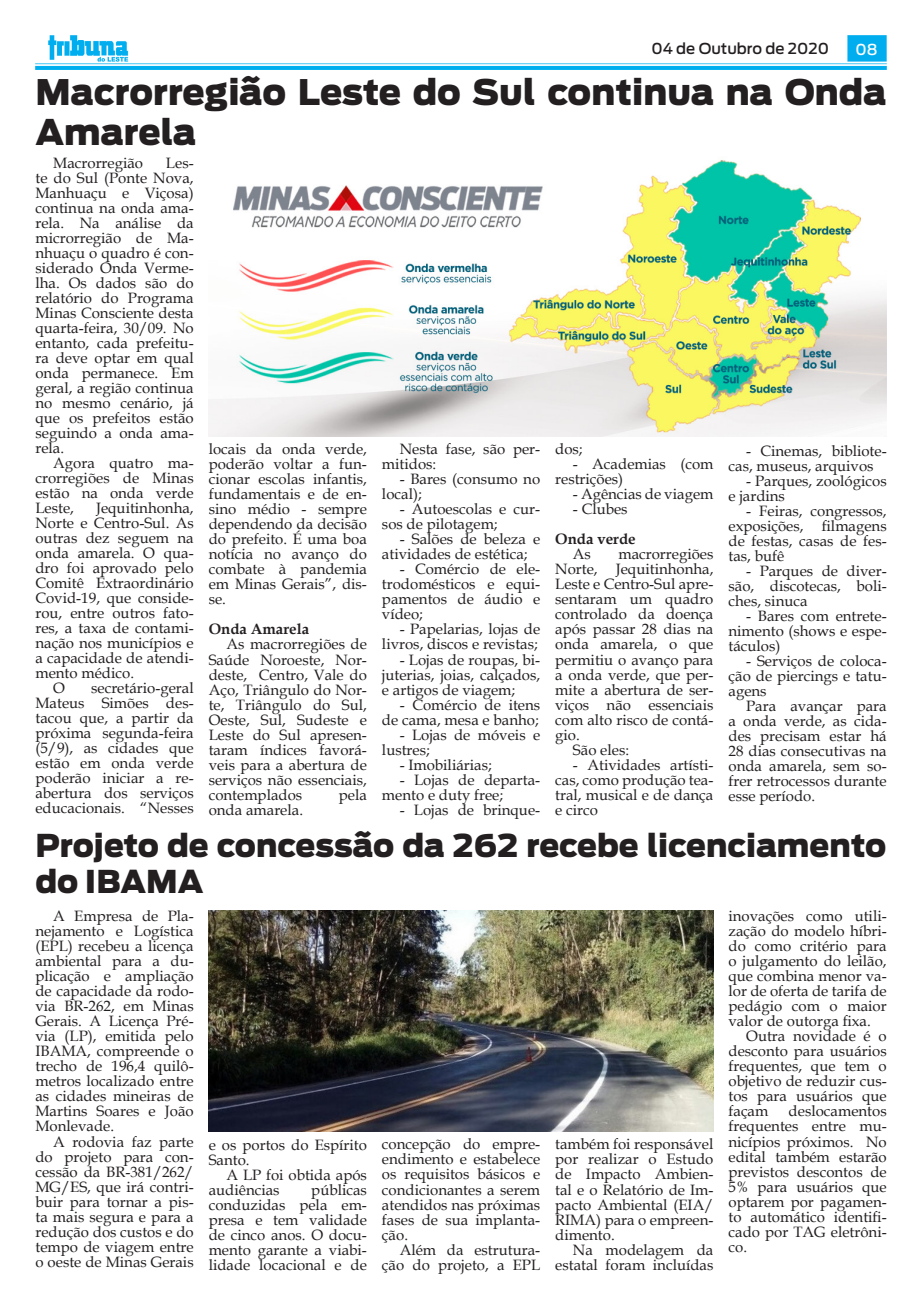
<style>
.page{position:relative;width:922px;height:1312px;background:#fff}
.page>*{position:absolute;margin:0;border:0;box-sizing:border-box;transform-origin:0 0}
.t1{font:900 35px/40.2px "Antenna";color:#231f20}
.t2{font:900 31.25px/36px "Antenna";color:#231f20}
.Tribuna_Texto_-_Book{font:15px/15px "Book Antiqua";color:#231f20;text-align:justify}
.Tribuna_Texto_-_Book-2{font:700 15px "Book Antiqua";color:#231f20}
.t3{font:500 15px "Antenna";color:#231f20}
.t4{font:500 15px "Antenna";color:#fff}
</style>
<div class="page">
<img style="left:35px;top:35px;width:851px;height:34px">
<img style="left:209px;top:160px;width:677px;height:276px">
<img style="left:209px;top:910px;width:504px;height:221px">
<p class="t3" style="left:651px;top:40px;width:179px">04 de Outubro de 2020</p>
<p class="t4" style="left:855px;top:40px;width:24px">08</p>
<p class="t1" style="left:35px;top:72px;width:852px">Macrorregião Leste do Sul continua na Onda<br>Amarela</p>
<p class="Tribuna_Texto_-_Book" style="left:35px;top:155px;width:160px;text-indent:130px">Les&shy;te do Sul (Ponte Nova, Manhuaçu e Viçosa) continua na onda ama&shy;rela. Na análise da microrregião de Ma&shy;nhuaçu o quadro é con&shy;siderado Onda Verme&shy;lha. Os dados são do relatório do Programa Minas Consciente desta quarta-feira, 30/09. No entanto, cada prefeitu&shy;ra deve optar em qual onda permanece. Em geral, a região continua no mesmo cenário, já que os prefeitos estão seguindo a onda ama&shy;rela.</p>
<p class="Tribuna_Texto_-_Book" style="left:35px;top:455px;width:160px;text-indent:18px">Agora quatro ma&shy;crorregiões de Minas estão na onda verde Leste,</p>
<p class="Tribuna_Texto_-_Book" style="left:53px;top:155px;width:91px">Macrorregião</p>
<p class="Tribuna_Texto_-_Book" style="left:35px;top:500px;width:160px;text-indent:61px">Jequitinhonha, Norte e Centro-Sul. As outras dez seguem na onda amarela. O qua&shy;dro foi aprovado pelo Comitê Extraordinário Covid-19, que conside&shy;rou, entre outros fato&shy;res, a taxa de contami&shy;nação nos municípios e a capacidade de atendi&shy;mento médico.</p>
<p class="Tribuna_Texto_-_Book" style="left:53px;top:680px;width:13px">O</p>
<p class="Tribuna_Texto_-_Book" style="left:35px;top:680px;width:160px;text-indent:56px">secretário-geral Mateus Simões des&shy;tacou que, a partir da próxima segunda-feira (5/9), as cidades que estão em onda verde poderão iniciar a re&shy;abertura dos serviços educacionais. “Nesses</p>
<p class="Tribuna_Texto_-_Book" style="left:209px;top:441px;width:160px">locais da onda verde, poderão voltar a fun&shy;cionar escolas infantis, fundamentais e de en&shy;sino médio - sempre dependendo da decisão do prefeito. É uma boa notícia no avanço do combate à pandemia em Minas Gerais”, dis&shy;se.</p>
<p class="Tribuna_Texto_-_Book-2" style="left:209px;top:619px;width:102px">Onda Amarela</p>
<p class="Tribuna_Texto_-_Book" style="left:209px;top:636px;width:160px;text-indent:18px">As macrorregiões de Saúde Noroeste, Nor&shy;deste, Centro, Vale do Aço, Triângulo do Nor&shy;te, Triângulo do Sul, Oeste, Sul, Sudeste e Leste do Sul apresen&shy;taram índices favorá&shy;veis para a abertura de serviços não essenciais, contemplados</p>
<p class="Tribuna_Texto_-_Book" style="left:339px;top:786px;width:30px">pela</p>
<p class="Tribuna_Texto_-_Book" style="left:209px;top:801px;width:96px">onda amarela.</p>
<p class="Tribuna_Texto_-_Book" style="left:382px;top:441px;width:160px;text-indent:18px">Nesta fase, são per&shy;mitidos:</p>
<p class="Tribuna_Texto_-_Book" style="left:382px;top:471px;width:160px;text-indent:18px">- Bares (consumo no local);</p>
<p class="Tribuna_Texto_-_Book" style="left:382px;top:501px;width:160px;text-indent:18px">- Autoescolas e cur&shy;sos de pilotagem;</p>
<p class="Tribuna_Texto_-_Book" style="left:382px;top:531px;width:160px;text-indent:18px">- Salões de beleza e atividades de estética;</p>
<p class="Tribuna_Texto_-_Book" style="left:382px;top:561px;width:160px;text-indent:18px">- Comércio de ele&shy;trodomésticos e equi&shy;pamentos de áudio e vídeo;</p>
<p class="Tribuna_Texto_-_Book" style="left:382px;top:621px;width:160px;text-align:right">- Papelarias, lojas de livros, discos e revistas;</p>
<p class="Tribuna_Texto_-_Book" style="left:382px;top:651px;width:160px;text-indent:18px">- Lojas de roupas, bi&shy;juterias, joias, calçados, e artigos de viagem;</p>
<p class="Tribuna_Texto_-_Book" style="left:382px;top:696px;width:160px;text-align:right">- Comércio de itens de cama, mesa e banho;</p>
<p class="Tribuna_Texto_-_Book" style="left:382px;top:726px;width:160px;text-indent:18px">- Lojas de móveis e lustres;</p>
<p class="Tribuna_Texto_-_Book" style="left:399px;top:756px;width:94px">- Imobiliárias;</p>
<p class="Tribuna_Texto_-_Book" style="left:382px;top:771px;width:160px;text-indent:18px">- Lojas de departa&shy;mento e duty free;</p>
<p class="Tribuna_Texto_-_Book" style="left:399px;top:801px;width:142px">- Lojas de brinque-</p>
<p class="Tribuna_Texto_-_Book" style="left:555px;top:441px;width:29px">dos;</p>
<p class="Tribuna_Texto_-_Book" style="left:555px;top:456px;width:160px;text-indent:18px">- Academias (com restrições)</p>
<p class="Tribuna_Texto_-_Book" style="left:573px;top:486px;width:142px">- Agências de viagem</p>
<p class="Tribuna_Texto_-_Book" style="left:573px;top:501px;width:56px">- Clubes</p>
<p class="Tribuna_Texto_-_Book-2" style="left:555px;top:529px;width:82px">Onda verde</p>
<p class="Tribuna_Texto_-_Book" style="left:573px;top:546px;width:20px">As</p>
<p class="Tribuna_Texto_-_Book" style="left:555px;top:546px;width:160px;text-indent:63px">macrorregiões Norte, Jequitinhonha, Leste e Centro-Sul apre&shy;sentaram um quadro controlado da doença após passar 28 dias na onda amarela, o que permitiu o avanço para a onda verde, que per&shy;mite a abertura de ser&shy;viços não essenciais com alto risco de contá&shy;gio.</p>
<p class="Tribuna_Texto_-_Book" style="left:573px;top:741px;width:58px">São eles:</p>
<p class="Tribuna_Texto_-_Book" style="left:555px;top:756px;width:160px;text-indent:18px">- Atividades artísti&shy;cas, como produção tea&shy;tral, musical e de dança e circo</p>
<p class="Tribuna_Texto_-_Book" style="left:728px;top:442px;width:160px;text-indent:18px">- Cinemas, bibliote&shy;cas, museus, arquivos</p>
<p class="Tribuna_Texto_-_Book" style="left:728px;top:472px;width:160px;text-indent:18px">- Parques, zoológicos e jardins</p>
<p class="Tribuna_Texto_-_Book" style="left:728px;top:502px;width:160px;text-indent:18px">- Feiras, congressos, exposições, filmagens de festas, casas de fes&shy;tas, bufê</p>
<p class="Tribuna_Texto_-_Book" style="left:728px;top:562px;width:160px;text-indent:18px">- Parques de diver&shy;são, discotecas, boli&shy;ches, sinuca</p>
<p class="Tribuna_Texto_-_Book" style="left:728px;top:607px;width:160px;text-indent:18px">- Bares com entrete&shy;nimento (shows e espe&shy;táculos)</p>
<p class="Tribuna_Texto_-_Book" style="left:728px;top:652px;width:160px;text-indent:18px">- Serviços de coloca&shy;ção de piercings e tatu&shy;agens</p>
<p class="Tribuna_Texto_-_Book" style="left:728px;top:697px;width:160px;text-indent:18px">Para avançar para a onda verde, as cida&shy;des precisam estar há 28 dias consecutivas na onda amarela, sem so&shy;frer retrocessos durante esse período.</p>
<p class="t2" style="left:35px;top:827px;width:852px">Projeto de concessão da 262 recebe licenciamento do IBAMA</p>
<p class="Tribuna_Texto_-_Book" style="left:35px;top:908px;width:160px;text-indent:18px">A Empresa de Pla&shy;nejamento e Logística (EPL) recebeu a licença ambiental para a du&shy;plicação e ampliação de capacidade da rodo&shy;via BR-262, em Minas Gerais. A Licença Pré&shy;via (LP), emitida pelo IBAMA, compreende o trecho de 196,4 quilô&shy;metros localizado entre as cidades mineiras de Martins Soares e João Monlevade.</p>
<p class="Tribuna_Texto_-_Book" style="left:35px;top:1133px;width:160px;text-indent:18px">A rodovia faz parte do projeto para con&shy;cessão da BR-381/262/ MG/ES, que irá contri&shy;buir para tornar a pis&shy;ta mais segura e para a redução dos custos e do tempo de viagem entre o oeste de Minas Gerais</p>
<p class="Tribuna_Texto_-_Book" style="left:209px;top:1136px;width:160px">e os portos do Espírito<br>Santo.</p>
<p class="Tribuna_Texto_-_Book" style="left:728px;top:908px;width:160px">inovações como utili&shy;zação do modelo híbri&shy;do como critério para o julgamento do leilão, que combina menor va&shy;lor de oferta de tarifa de pedágio com o maior valor de outorga fixa.</p>
<p class="Tribuna_Texto_-_Book" style="left:728px;top:1028px;width:160px;text-indent:18px">Outra novidade é o desconto para usuários frequentes, que tem o objetivo de reduzir cus&shy;tos para usuários que façam</p>
<p class="Tribuna_Texto_-_Book" style="left:728px;top:1103px;width:160px;text-indent:60px">deslocamentos frequentes entre mu&shy;nicípios próximos. No edital também estarão previstos descontos de 5% para usuários que optarem por pagamen&shy;to automático identifi&shy;cado por TAG eletrôni&shy;co.</p>
<p class="Tribuna_Texto_-_Book" style="left:382px;top:1136px;width:160px">concepção do empre&shy;endimento e estabelece os requisitos básicos e condicionantes a serem atendidos nas próximas fases de sua implanta&shy;ção.</p>
<p class="Tribuna_Texto_-_Book" style="left:382px;top:1241px;width:160px;text-align:right">Além da estrutura&shy;ção do projeto, a EPL</p>
<p class="Tribuna_Texto_-_Book" style="left:555px;top:1136px;width:160px">também foi responsável por realizar o Estudo de Impacto Ambien&shy;tal e o Relatório de Im&shy;pacto Ambiental (EIA/ RIMA) para o empreen&shy;dimento.</p>
<p class="Tribuna_Texto_-_Book" style="left:555px;top:1241px;width:160px;text-align:right">Na modelagem da estatal foram incluídas</p>
<p class="Tribuna_Texto_-_Book" style="left:209px;top:1166px;width:160px;text-indent:18px">A LP foi obtida após audiências</p>
<p class="Tribuna_Texto_-_Book" style="left:209px;top:1181px;width:160px;text-indent:103px">públicas conduzidas pela em&shy;presa e tem validade de cinco anos. O docu&shy;mento garante a viabi&shy;lidade locacional e de</p>
</div>
